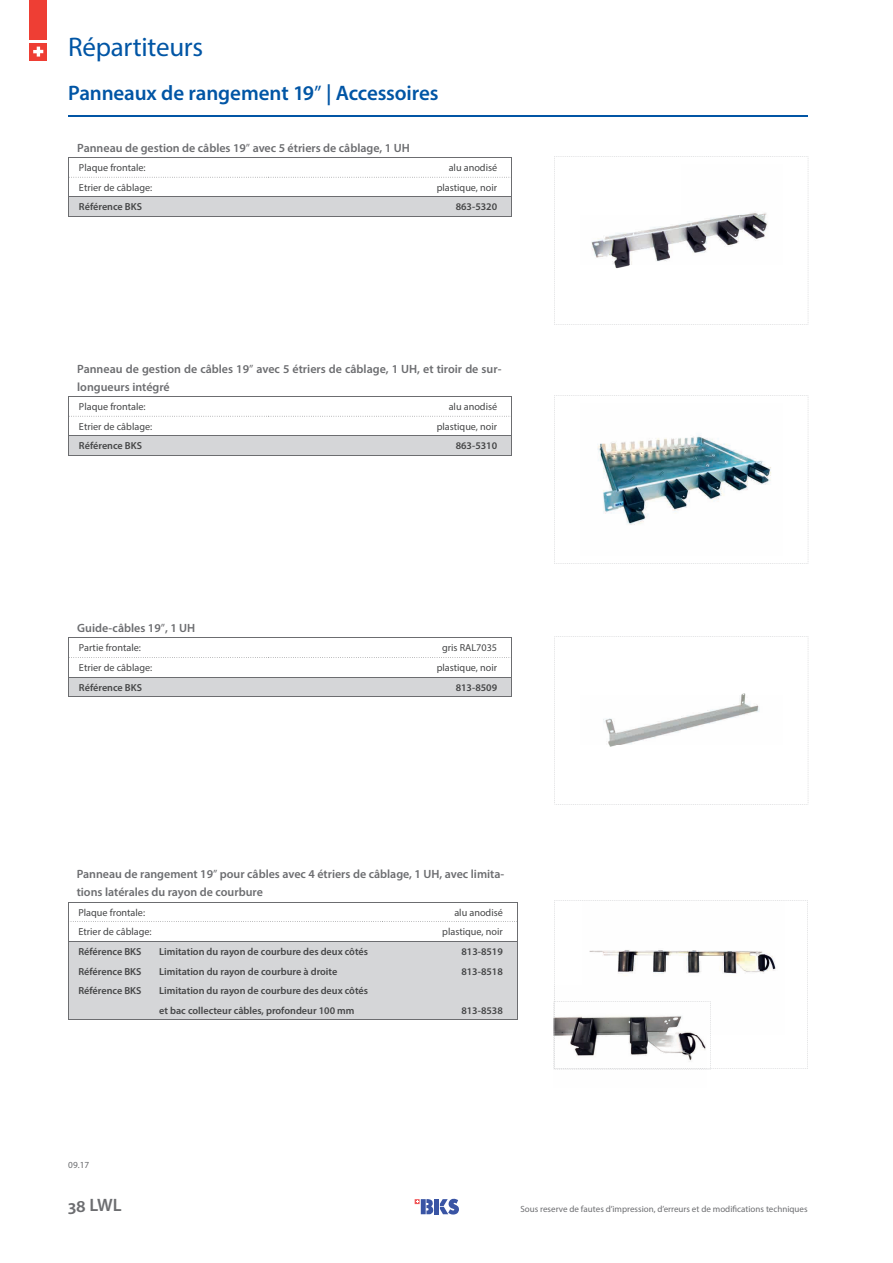
<style>
.page{position:relative;width:893px;height:1263px;background:#fff}
.page>*{position:absolute;margin:0;border:0;box-sizing:border-box;transform-origin:0 0}
.t1{font:27px "Myriad Pro";letter-spacing:-.005em;color:#0155a5}
.t2{font:600 21px "Myriad Pro";letter-spacing:-.005em;color:#0155a5}
.t3{font:600 18px "Myriad Pro";color:#6c6d70}
.t4{font:600 12px/18px "Myriad Pro";color:#6c6d70}
.t5{font:600 10.2px/19.6px "Myriad Pro";color:#454647}
.t6{font:10.2px "Myriad Pro";color:#454647}
.t7{font:9.3px "Myriad Pro";color:#6c6d70}
.t8{font:9px "Myriad Pro";color:#6c6d70}
.s1{font-weight:400}
</style>
<div class="page">
<div style="left:434px;top:1199px;width:5px;height:15px;background:#3954a4"></div>
<svg style="left:440px;top:1199px;width:19px;height:16px"></svg>
<svg style="left:415px;top:1199px;width:18px;height:15px"></svg>
<div style="left:30px;top:0;width:17px;height:40px;background:#ee3e34"></div>
<div style="left:30px;top:43px;width:17px;height:17px;background:#ee3e34"></div>
<svg style="left:33px;top:47px;width:10px;height:10px"></svg>
<hr style="left:68px;top:115px;width:740px;height:2px;background:#0155a5">
<svg style="left:554px;top:636px;width:255px;height:169px"></svg>
<svg style="left:554px;top:395px;width:255px;height:169px"></svg>
<svg style="left:554px;top:156px;width:255px;height:169px"></svg>
<hr style="left:69px;top:157px;width:200px;height:1px;background:#6c6d70">
<hr style="left:269px;top:157px;width:243px;height:1px;background:#6c6d70">
<hr style="left:69px;top:216px;width:443px;height:1px;background:#6c6d70">
<svg style="left:69px;top:158px;width:443px;height:58px"></svg>
<hr style="left:69px;top:396px;width:200px;height:1px;background:#6c6d70">
<hr style="left:269px;top:396px;width:243px;height:1px;background:#6c6d70">
<hr style="left:69px;top:455px;width:443px;height:1px;background:#6c6d70">
<svg style="left:69px;top:397px;width:443px;height:58px"></svg>
<hr style="left:69px;top:697px;width:443px;height:1px;background:#6c6d70">
<svg style="left:69px;top:638px;width:443px;height:59px"></svg>
<svg style="left:554px;top:900px;width:254px;height:170px"></svg>
<hr style="left:68px;top:1020px;width:449px;height:1px;background:#6c6d70">
<svg style="left:68px;top:902px;width:450px;height:118px"></svg>
<h1 class="t1" style="left:68px;top:36px;width:137px">Répartiteurs</h1>
<h2 class="t2" style="left:68px;top:85px;width:372px">Panneaux de rangement 19<span class="s1">”</span> | Accessoires</h2>
<p class="t4" style="left:77px;top:139px;width:334px">Panneau de gestion de câbles 19<span class="s1">”</span> avec 5 étriers de câblage, 1 UH</p>
<p class="t6" style="left:79px;top:164px;width:68px">Plaque frontale:</p>
<p class="t6" style="left:449px;top:164px;width:50px">alu anodisé</p>
<p class="t6" style="left:79px;top:184px;width:75px">Etrier de câblage:</p>
<p class="t6" style="left:437px;top:184px;width:62px">plastique, noir</p>
<p class="t5" style="left:79px;top:198px;width:65px">Référence BKS</p>
<p class="t5" style="left:456px;top:198px;width:43px">863-5320</p>
<p class="t4" style="left:77px;top:360px;width:426px">Panneau de gestion de câbles 19<span class="s1">”</span> avec 5 étriers de câblage, 1 UH, et tiroir de sur&shy;longueurs intégré</p>
<p class="t6" style="left:79px;top:403px;width:68px">Plaque frontale:</p>
<p class="t6" style="left:449px;top:403px;width:50px">alu anodisé</p>
<p class="t6" style="left:79px;top:423px;width:75px">Etrier de câblage:</p>
<p class="t6" style="left:437px;top:423px;width:62px">plastique, noir</p>
<p class="t5" style="left:79px;top:437px;width:65px">Référence BKS</p>
<p class="t5" style="left:456px;top:437px;width:43px">863-5310</p>
<p class="t4" style="left:77px;top:620px;width:120px">Guide-câbles 19<span class="s1">”</span>, 1 UH</p>
<p class="t6" style="left:79px;top:644px;width:64px">Partie frontale:</p>
<p class="t6" style="left:442px;top:644px;width:57px">gris RAL7035</p>
<p class="t6" style="left:79px;top:664px;width:75px">Etrier de câblage:</p>
<p class="t6" style="left:437px;top:664px;width:62px">plastique, noir</p>
<p class="t5" style="left:79px;top:678px;width:65px">Référence BKS</p>
<p class="t5" style="left:456px;top:678px;width:43px">813-8509</p>
<p class="t4" style="left:77px;top:866px;width:429px">Panneau de rangement 19<span class="s1">”</span> pour câbles avec 4 étriers de câblage, 1 UH, avec limita&shy;tions latérales du rayon de courbure</p>
<p class="t6" style="left:78px;top:908px;width:68px">Plaque frontale:</p>
<p class="t6" style="left:454px;top:908px;width:50px">alu anodisé</p>
<p class="t6" style="left:78px;top:928px;width:75px">Etrier de câblage:</p>
<p class="t6" style="left:442px;top:928px;width:62px">plastique, noir</p>
<p class="t5" style="left:78px;top:942px;width:65px">Référence BKS</p>
<p class="t5" style="left:159px;top:942px;width:210px">Limitation du rayon de courbure des deux côtés</p>
<p class="t5" style="left:461px;top:942px;width:43px">813-8519</p>
<p class="t5" style="left:78px;top:962px;width:65px">Référence BKS</p>
<p class="t5" style="left:159px;top:962px;width:180px">Limitation du rayon de courbure à droite</p>
<p class="t5" style="left:461px;top:962px;width:43px">813-8518</p>
<p class="t5" style="left:78px;top:982px;width:65px">Référence BKS</p>
<p class="t5" style="left:159px;top:982px;width:210px">Limitation du rayon de courbure des deux côtés et bac collecteur câbles, profondeur 100 mm</p>
<p class="t5" style="left:461px;top:1001px;width:43px">813-8538</p>
<p class="t7" style="left:68px;top:1161px;width:22px">09.17</p>
<h3 class="t3" style="left:68px;top:1198px;width:55px">38 LWL</h3>
<p class="t8" style="left:520px;top:1206px;width:289px">Sous reserve de fautes d’impression, d’erreurs et de modifications techniques</p>
</div>
